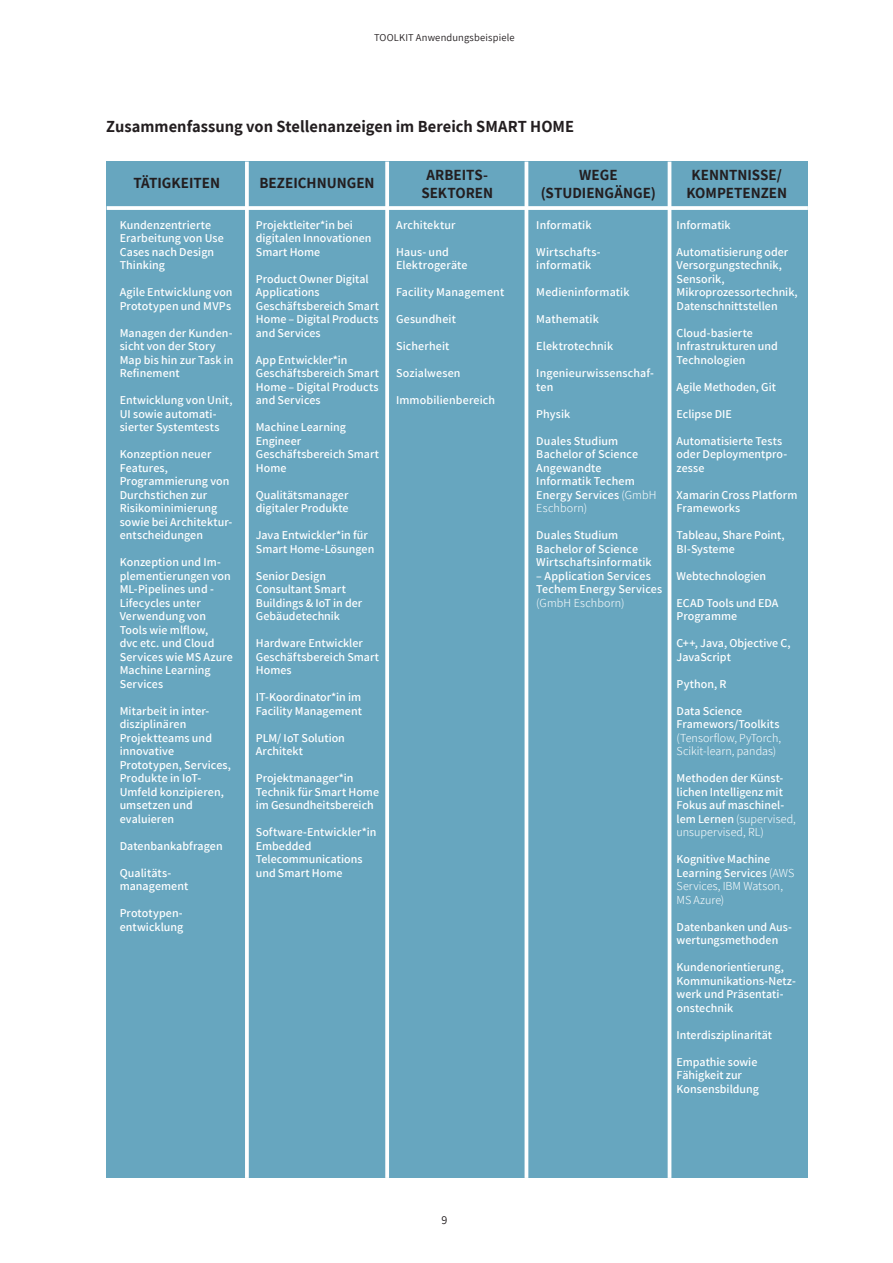
<style>
.page{position:relative;width:893px;height:1263px;background:#fff}
.page>*{position:absolute;margin:0;border:0;box-sizing:border-box;transform-origin:0 0}
.t1{font:700 16.5px "Assistant";color:#231e20}
.t2{font:700 15.15px/18.1px "Assistant";color:#231e20;text-align:center}
.t3{font:600 12px/13.5px "Assistant";letter-spacing:.005em;color:#fff}
.t4{font:300 12px/13.5px "Assistant";letter-spacing:.005em;color:#fff}
.t5{font:12px "Assistant";color:#231e20}
.t6{font:10.5px "Assistant";letter-spacing:.015em;color:#231e20}
.s1{font-weight:300}
</style>
<div class="page">
<div style="left:107px;top:162px;width:140px;height:1016px;background:#67a6bf"></div>
<div style="left:247px;top:162px;width:140px;height:1016px;background:#67a6bf"></div>
<div style="left:387px;top:162px;width:140px;height:1016px;background:#67a6bf"></div>
<div style="left:527px;top:162px;width:141px;height:1016px;background:#67a6bf"></div>
<div style="left:668px;top:162px;width:140px;height:1016px;background:linear-gradient(to right,#67a6bf,#67a6bf)"></div>
<svg style="left:107px;top:206px;width:701px;height:4px;background:#f6f9fb"></svg>
<svg style="left:245px;top:162px;width:4px;height:1016px;background:#f6f9fb"></svg>
<svg style="left:385px;top:162px;width:4px;height:1016px;background:#f4f8fa"></svg>
<hr style="left:525px;top:162px;width:3px;height:1016px;background:#fff">
<hr style="left:668px;top:162px;width:3px;height:1016px;background:#fff">
<p class="t6" style="left:374px;top:30px;width:142px">TOOLKIT Anwendungsbeispiele</p>
<h1 class="t1" style="left:106px;top:115px;width:469px">ZUSAMMENFASSUNG VON STELLENANZEIGEN IM BEREICH SMART HOME</h1>
<p class="t2" style="left:133px;top:173px;width:88px">TÄTIGKEITEN</p>
<p class="t2" style="left:259px;top:173px;width:117px">BEZEICHNUNGEN</p>
<p class="t2" style="left:421px;top:165px;width:73px">ARBEITS-<br>SEKTOREN</p>
<p class="t2" style="left:541px;top:165px;width:117px">WEGE (STUDIENGÄNGE)</p>
<p class="t2" style="left:686px;top:165px;width:102px">KENNTNISS E/<br>KOMPETENZEN</p>
<p class="t3" style="left:120px;top:218px;width:106px">Kundenzentrierte<br>Erarbeitung von Use<br>Cases nach Design<br>Thinking</p>
<p class="t3" style="left:120px;top:285px;width:114px">Agile Entwicklung von<br>Prototypen und MVPs</p>
<p class="t3" style="left:120px;top:326px;width:115px">Managen der Kunden&shy;sicht von der Story<br>Map bis hin zur Task in<br>Refinement</p>
<p class="t3" style="left:120px;top:393px;width:114px">Entwicklung von Unit,<br>UI sowie automati&shy;sierter Systemtests</p>
<p class="t3" style="left:120px;top:447px;width:114px">Konzeption neuer<br>Features,<br>Programmierung von<br>Durchstichen zur<br>Risikominimierung sowie bei Architektur&shy;entscheidungen</p>
<p class="t3" style="left:120px;top:555px;width:115px">Konzeption und Im&shy;plementierungen von<br>ML-Pipelines und -<br>Lifecycles unter<br>Verwendung von<br>Tools wie mlflow,<br>dvc etc. und Cloud<br>Services wie MS Azure<br>Machine Learning<br>Services</p>
<p class="t3" style="left:120px;top:704px;width:113px">Mitarbeit in inter&shy;disziplinären<br>Projektteams und innovative<br>Prototypen, Services,<br>Produkte in IoT-<br>Umfeld konzipieren, umsetzen und evaluieren</p>
<p class="t3" style="left:120px;top:839px;width:105px">Datenbankabfragen</p>
<p class="t3" style="left:120px;top:866px;width:70px">Qualitäts&shy;management</p>
<p class="t3" style="left:120px;top:906px;width:65px">Prototypen&shy;entwicklung</p>
<p class="t3" style="left:536px;top:218px;width:57px">Informatik</p>
<p class="t3" style="left:536px;top:245px;width:66px">Wirtschafts&shy;informatik</p>
<p class="t3" style="left:536px;top:285px;width:95px">Medieninformatik</p>
<p class="t3" style="left:536px;top:312px;width:64px">Mathematik</p>
<p class="t3" style="left:536px;top:339px;width:78px">Elektrotechnik</p>
<p class="t3" style="left:536px;top:366px;width:119px">Ingenieurwissenschaf&shy;ten</p>
<p class="t3" style="left:536px;top:407px;width:36px">Physik</p>
<p class="t3" style="left:536px;top:434px;width:122px">Duales Studium<br>Bachelor of Science<br>Angewandte<br>Informatik Techem<br>Energy Services <span class="s1">(GmbH<br>Eschborn)</span></p>
<p class="t3" style="left:536px;top:528px;width:117px">Duales Studium<br>Bachelor of Science<br>Wirtschaftsinformatik</p>
<p class="t3" style="left:536px;top:569px;width:128px">– Application Services<br>Techem Energy Services</p>
<p class="t4" style="left:536px;top:595px;width:90px">(GmbH Eschborn)</p>
<p class="t3" style="left:677px;top:218px;width:56px">Informatik</p>
<p class="t3" style="left:677px;top:245px;width:123px">Automatisierung oder<br>Versorgungstechnik,<br>Sensorik,<br>Mikroprozessortechnik,<br>Datenschnittstellen</p>
<p class="t3" style="left:677px;top:326px;width:103px">Cloud-basierte<br>Infrastrukturen und<br>Technologien</p>
<p class="t3" style="left:677px;top:380px;width:101px">Agile Methoden, Git</p>
<p class="t3" style="left:677px;top:407px;width:57px">Eclipse DIE</p>
<p class="t3" style="left:677px;top:434px;width:112px">Automatisierte Tests oder Deploymentpro&shy;zesse</p>
<p class="t3" style="left:677px;top:488px;width:122px">Xamarin Cross Platform<br>Frameworks</p>
<p class="t3" style="left:677px;top:528px;width:110px">Tableau, Share Point,<br>BI-Systeme</p>
<p class="t3" style="left:677px;top:569px;width:91px">Webtechnologien</p>
<p class="t3" style="left:677px;top:596px;width:103px">ECAD Tools und EDA<br>Programme</p>
<p class="t3" style="left:677px;top:636px;width:116px">C++, Java, Objective C,<br>JavaScript</p>
<p class="t3" style="left:677px;top:677px;width:51px">Python, R</p>
<p class="t3" style="left:677px;top:704px;width:104px">Data Science<br>Framewors/Toolkits</p>
<p class="t4" style="left:677px;top:730px;width:106px">(Tensorflow, PyTorch,<br>Scikit-learn, pandas)</p>
<p class="t3" style="left:677px;top:771px;width:121px">Methoden der Künst&shy;lichen Intelligenz mit<br>Fokus auf maschinel&shy;lem Lernen <span class="s1">(supervised, unsupervised, RL)</span></p>
<p class="t3" style="left:677px;top:852px;width:119px">Kognitive Machine<br>Learning Services <span class="s1">(AWS<br>Services, IBM Watson,<br>MS Azure)</span></p>
<p class="t3" style="left:677px;top:920px;width:117px">Datenbanken und Aus&shy;wertungsmethoden</p>
<p class="t3" style="left:677px;top:960px;width:121px">Kundenorientierung,<br>Kommunikations-Netz&shy;werk und Präsentati&shy;onstechnik</p>
<p class="t3" style="left:677px;top:1028px;width:97px">Interdisziplinarität</p>
<p class="t3" style="left:677px;top:1055px;width:84px">Empathie sowie<br>Fähigkeit zur<br>Konsensbildung</p>
<p class="t3" style="left:256px;top:218px;width:117px">Projektleiter*in bei digitalen Innovationen<br>Smart Home</p>
<p class="t3" style="left:256px;top:272px;width:125px">Product Owner Digital<br>Applications<br>Geschäftsbereich Smart<br>Home – Digital Products and Services</p>
<p class="t3" style="left:256px;top:353px;width:125px">App Entwickler*in<br>Geschäftsbereich Smart<br>Home – Digital Products and Services</p>
<p class="t3" style="left:256px;top:420px;width:125px">Machine Learning<br>Engineer<br>Geschäftsbereich Smart<br>Home</p>
<p class="t3" style="left:256px;top:488px;width:94px">Qualitätsmanager digitaler Produkte</p>
<p class="t3" style="left:256px;top:528px;width:120px">Java Entwickler*in für<br>Smart Home-Lösungen</p>
<p class="t3" style="left:256px;top:569px;width:108px">Senior Design<br>Consultant Smart<br>Buildings &amp; IoT in der<br>Gebäudetechnik</p>
<p class="t3" style="left:256px;top:636px;width:125px">Hardware Entwickler<br>Geschäftsbereich Smart<br>Homes</p>
<p class="t3" style="left:256px;top:690px;width:108px">IT-Koordinator*in im<br>Facility Management</p>
<p class="t3" style="left:256px;top:731px;width:91px">PLM/ IoT Solution<br>Architekt</p>
<p class="t3" style="left:256px;top:771px;width:125px">Projektmanager*in<br>Technik für Smart Home im Gesundheitsbereich</p>
<p class="t3" style="left:256px;top:825px;width:122px">Software-Entwickler*in<br>Embedded<br>Telecommunications und Smart Home</p>
<p class="t3" style="left:396px;top:218px;width:61px">Architektur</p>
<p class="t3" style="left:396px;top:245px;width:73px">Haus- und<br>Elektrogeräte</p>
<p class="t3" style="left:396px;top:285px;width:110px">Facility Management</p>
<p class="t3" style="left:396px;top:312px;width:61px">Gesundheit</p>
<p class="t3" style="left:396px;top:339px;width:55px">Sicherheit</p>
<p class="t3" style="left:396px;top:366px;width:66px">Sozialwesen</p>
<p class="t3" style="left:396px;top:393px;width:101px">Immobilienbereich</p>
<p class="t5" style="left:441px;top:1211px;width:7px">9</p>
</div>
